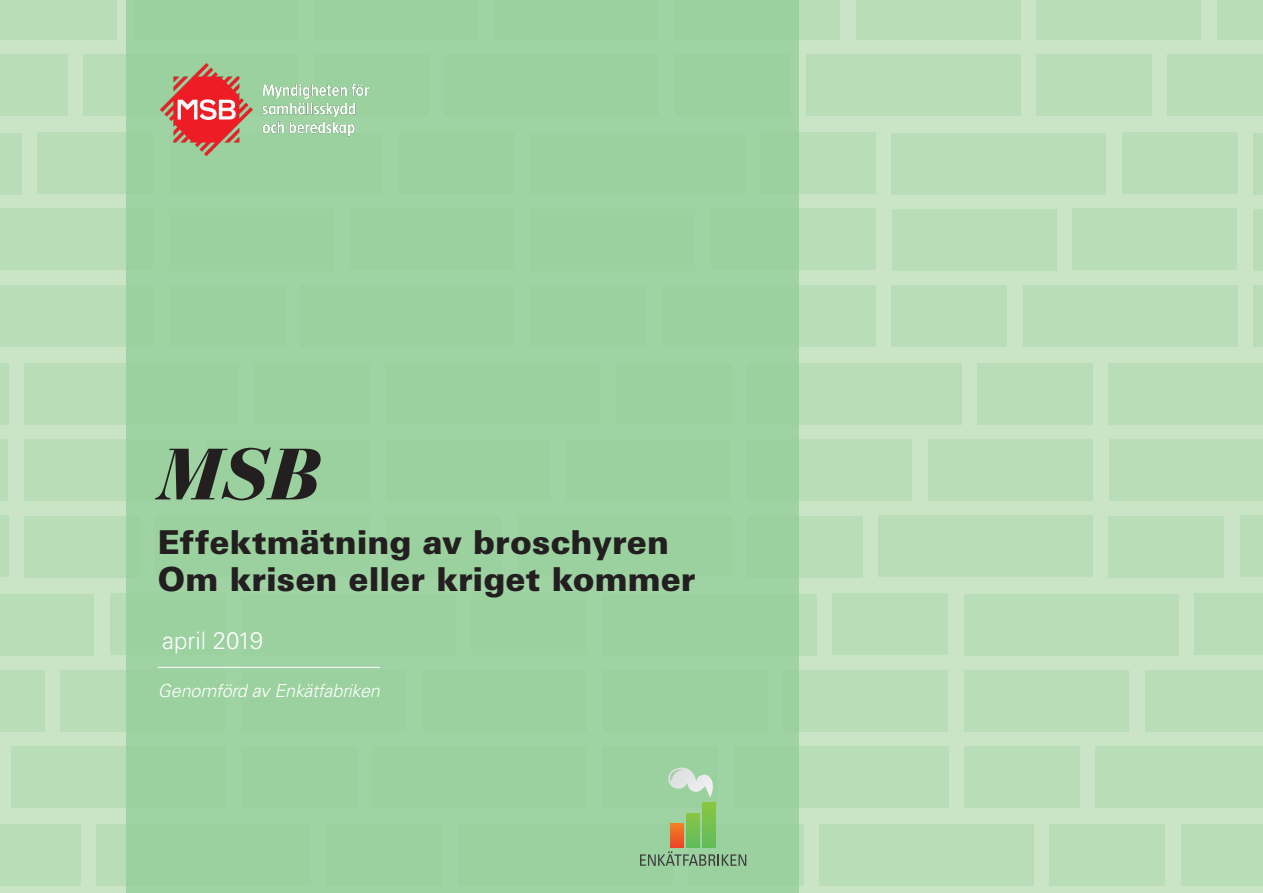
<style>
.page{position:relative;width:1263px;height:893px;background:#fff}
.page>*{position:absolute;margin:0;border:0;box-sizing:border-box;transform-origin:0 0}
.t1{font:italic 900 72px "Bauer Bodoni Std";color:#231f20}
.t2{font:900 33px/37.5px "Univers LT Std";color:#231f20}
.t3{font:300 24px "Univers LT Std";color:#fff}
.t4{font:italic 300 18px "Univers LT Std";letter-spacing:-.01em;color:#fff}
</style>
<div class="page">
<div style="left:0;top:0;width:1263px;height:893px;background:linear-gradient(to bottom,#bddfbb,#bddfbb)"></div>
<div style="left:126px;top:0;width:673px;height:893px;background:#9bd19e"></div>
<hr style="left:158px;top:667px;width:222px;height:1px;background:#fff">
<svg style="left:640px;top:851px;width:106px;height:15px"></svg>
<svg style="left:671px;top:824px;width:13px;height:24px"></svg>
<svg style="left:687px;top:813px;width:13px;height:35px"></svg>
<svg style="left:703px;top:803px;width:12px;height:45px"></svg>
<svg style="left:668px;top:767px;width:45px;height:30px"></svg>
<img style="left:161px;top:64px;width:208px;height:92px">
<h1 class="t1" style="left:158px;top:431px;width:164px">MSB</h1>
<p class="t2" style="left:158px;top:523px;width:539px">Effektmätning av broschyren<br>Om krisen eller kriget kommer</p>
<p class="t3" style="left:162px;top:626px;width:103px">april 2019</p>
<p class="t4" style="left:158px;top:680px;width:224px">Genomförd av Enkätfabriken</p>
</div>
